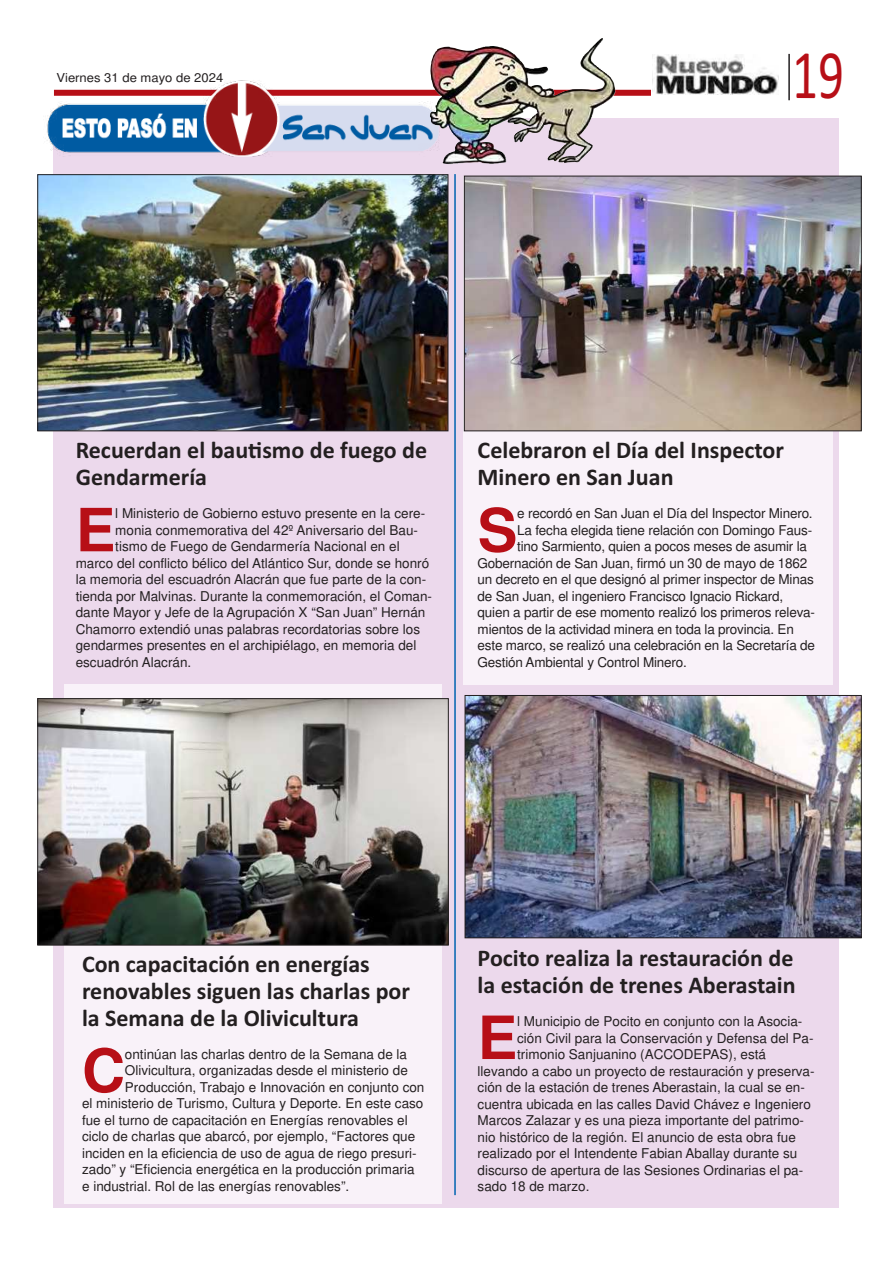
<style>
.page{position:relative;width:893px;height:1263px;background:#fff}
.page>*{position:absolute;margin:0;border:0;box-sizing:border-box;transform-origin:0 0}
.t1{font:700 59.55px "Arial";color:#b70f17}
.t2{font:34.2px "Calibri";color:#b70f17;scale:.73 1}
.t3{font:13.5px "Arial";color:#231f20}
.t4{font:12.3px "Arial";color:#231f20;scale:1.06 1}
.t5{font:700 11.7px "Calibri";color:#231f20}
</style>
<div class="page">
<div style="left:54px;top:118px;width:785px;height:1089px;background:#ecd9ec"></div>
<div style="left:464px;top:176px;width:369px;height:509px;background:#f9f2f9"></div>
<div style="left:65px;top:684px;width:377px;height:519px;background:#f9f2f9"></div>
<img style="left:40px;top:176px;width:406px;height:253px">
<div style="left:38px;top:174px;width:410px;height:257px;border:1px solid #231f20"></div>
<img style="left:466px;top:178px;width:393px;height:251px">
<div style="left:464px;top:176px;width:397px;height:255px;border:1px solid #231f20"></div>
<img style="left:467px;top:697px;width:392px;height:239px">
<div style="left:465px;top:695px;width:396px;height:243px;border:1px solid #231f20"></div>
<img style="left:40px;top:700px;width:407px;height:243px">
<div style="left:38px;top:698px;width:411px;height:247px;border:1px solid #231f20"></div>
<hr style="left:454px;top:174px;width:2px;height:1021px;background:#0164b1">
<svg style="left:580px;top:90px;width:71px;height:6px"></svg>
<img style="left:652px;top:55px;width:126px;height:39px">
<img style="left:47px;top:80px;width:383px;height:76px">
<img style="left:430px;top:46px;width:150px;height:118px">
<hr style="left:788px;top:54px;width:2px;height:46px;background:#231f20">
<p class="t4" style="left:57px;top:72px;width:159px">Viernes 31 de mayo de 2024</p>
<h2 class="t2" style="left:792px;top:66px;width:73px">19</h2>
<p class="t5" style="left:76px;top:447px;width:353px">Recuerdan el bau}smo de fuego de</p>
<p class="t5" style="left:76px;top:474px;width:133px">Gendarmería</p>
<h1 class="t1" style="left:76px;top:496px;width:41px">E</h1>
<p class="t3" style="left:115px;top:508px;width:311px">l Ministerio de Gobierno estuvo presente en la cere-</p>
<p class="t3" style="left:115px;top:525px;width:304px">monia conmemorativa del 42º Aniversario del Bau-</p>
<p class="t3" style="left:115px;top:541px;width:286px">tismo de Fuego de Gendarmería Nacional en el</p>
<p class="t3" style="left:76px;top:558px;width:355px">marco del conflicto bélico del Atlántico Sur, donde se honró</p>
<p class="t3" style="left:76px;top:574px;width:352px">la memoria del escuadrón Alacrán que fue parte de la con-</p>
<p class="t3" style="left:76px;top:591px;width:358px">tienda por Malvinas. Durante la conmemoración, el Coman-</p>
<p class="t3" style="left:76px;top:607px;width:351px">dante Mayor y Jefe de la Agrupación X “San Juan” Hernán</p>
<p class="t3" style="left:76px;top:624px;width:346px">Chamorro extendió unas palabras recordatorias sobre los</p>
<p class="t3" style="left:76px;top:640px;width:342px">gendarmes presentes en el archipiélago, en memoria del</p>
<p class="t3" style="left:76px;top:657px;width:117px">escuadrón Alacrán.</p>
<p class="t5" style="left:478px;top:447px;width:308px">Celebraron el Día del Inspector</p>
<p class="t5" style="left:478px;top:474px;width:197px">Minero en San Juan</p>
<h1 class="t1" style="left:478px;top:496px;width:41px">S</h1>
<p class="t3" style="left:517px;top:508px;width:297px">e recordó en San Juan el Día del Inspector Minero.</p>
<p class="t3" style="left:517px;top:525px;width:296px">La fecha elegida tiene relación con Domingo Faus-</p>
<p class="t3" style="left:517px;top:541px;width:291px">tino Sarmiento, quien a pocos meses de asumir la</p>
<p class="t3" style="left:478px;top:558px;width:331px">Gobernación de San Juan, firmó un 30 de mayo de 1862</p>
<p class="t3" style="left:478px;top:574px;width:338px">un decreto en el que designó al primer inspector de Minas</p>
<p class="t3" style="left:478px;top:591px;width:307px">de San Juan, el ingeniero Francisco Ignacio Rickard,</p>
<p class="t3" style="left:478px;top:607px;width:339px">quien a partir de ese momento realizó los primeros releva-</p>
<p class="t3" style="left:478px;top:624px;width:318px">mientos de la actividad minera en toda la provincia. En</p>
<p class="t3" style="left:478px;top:640px;width:339px">este marco, se realizó una celebración en la Secretaría de</p>
<p class="t3" style="left:478px;top:657px;width:211px">Gestión Ambiental y Control Minero.</p>
<p class="t5" style="left:82px;top:961px;width:289px">Con capacitación en energías</p>
<p class="t5" style="left:82px;top:988px;width:330px">renovables siguen las charlas por</p>
<p class="t5" style="left:82px;top:1015px;width:278px">la Semana de la Olivicultura</p>
<h1 class="t1" style="left:82px;top:1036px;width:45px">C</h1>
<p class="t3" style="left:125px;top:1049px;width:284px">ontinúan las charlas dentro de la Semana de la</p>
<p class="t3" style="left:125px;top:1065px;width:284px">Olivicultura, organizadas desde el ministerio de</p>
<p class="t3" style="left:125px;top:1082px;width:301px">Producción, Trabajo e Innovación en conjunto con</p>
<p class="t3" style="left:82px;top:1098px;width:343px">el ministerio de Turismo, Cultura y Deporte. En este caso</p>
<p class="t3" style="left:82px;top:1115px;width:327px">fue el turno de capacitación en Energías renovables el</p>
<p class="t3" style="left:82px;top:1131px;width:335px">ciclo de charlas que abarcó, por ejemplo, “Factores que</p>
<p class="t3" style="left:82px;top:1148px;width:336px">inciden en la eficiencia de uso de agua de riego presuri-</p>
<p class="t3" style="left:82px;top:1164px;width:334px">zado” y “Eficiencia energética en la producción primaria</p>
<p class="t3" style="left:82px;top:1181px;width:269px">e industrial. Rol de las energías renovables”.</p>
<p class="t5" style="left:478px;top:955px;width:317px">Pocito realiza la restauración de</p>
<p class="t5" style="left:478px;top:982px;width:320px">la estación de trenes Aberastain</p>
<h1 class="t1" style="left:478px;top:1004px;width:41px">E</h1>
<p class="t3" style="left:517px;top:1016px;width:287px">l Municipio de Pocito en conjunto con la Asocia-</p>
<p class="t3" style="left:517px;top:1032px;width:298px">ción Civil para la Conservación y Defensa del Pa-</p>
<p class="t3" style="left:517px;top:1049px;width:250px">trimonio Sanjuanino (ACCODEPAS), está</p>
<p class="t3" style="left:478px;top:1065px;width:338px">llevando a cabo un proyecto de restauración y preserva-</p>
<p class="t3" style="left:478px;top:1082px;width:329px">ción de la estación de trenes Aberastain, la cual se en-</p>
<p class="t3" style="left:478px;top:1098px;width:335px">cuentra ubicada en las calles David Chávez e Ingeniero</p>
<p class="t3" style="left:478px;top:1115px;width:328px">Marcos Zalazar y es una pieza importante del patrimo-</p>
<p class="t3" style="left:478px;top:1131px;width:320px">nio histórico de la región. El anuncio de esta obra fue</p>
<p class="t3" style="left:478px;top:1148px;width:321px">realizado por el Intendente Fabian Aballay durante su</p>
<p class="t3" style="left:478px;top:1164px;width:327px">discurso de apertura de las Sesiones Ordinarias el pa-</p>
<p class="t3" style="left:478px;top:1181px;width:113px">sado 18 de marzo.</p>
</div>
